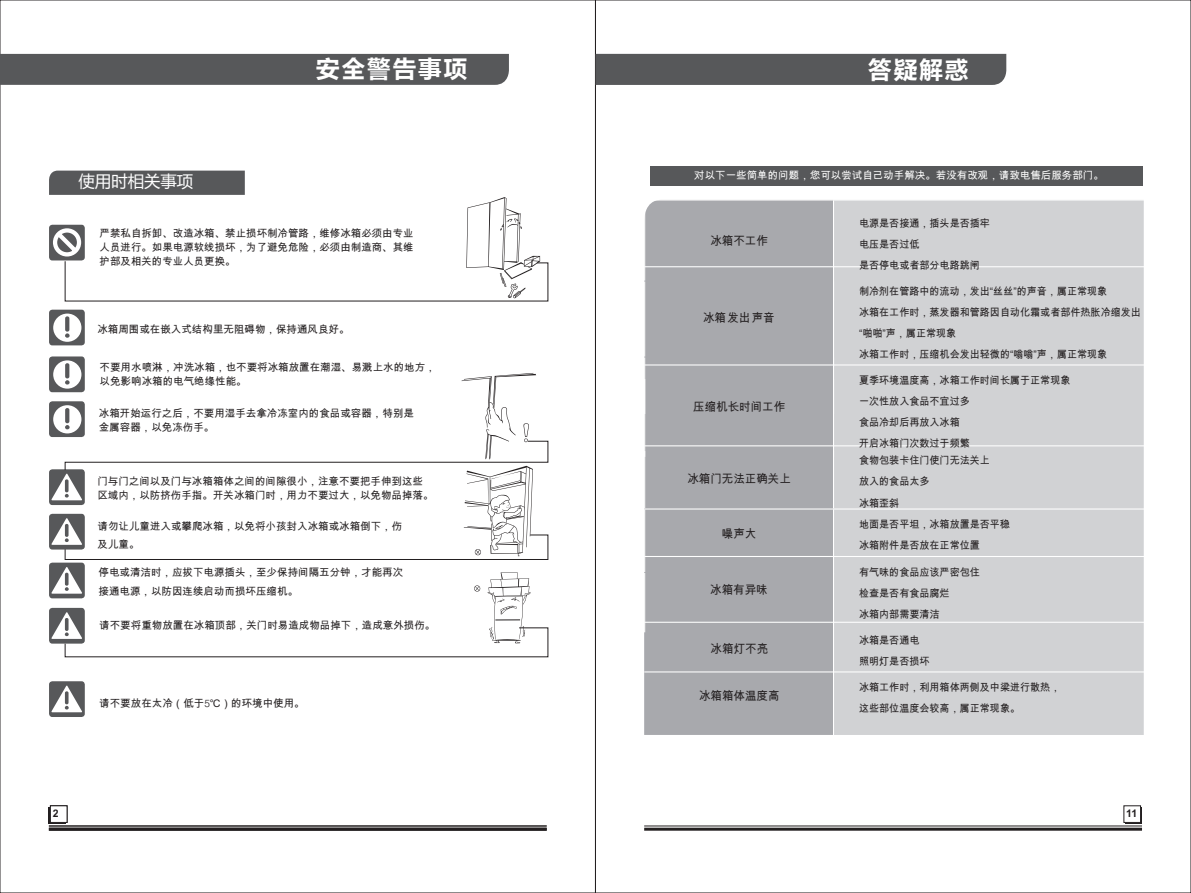
<style>
.page{position:relative;width:1191px;height:893px;background:#fff}
.page>*{position:absolute;margin:0;border:0;box-sizing:border-box;transform-origin:0 0}
.t1{font:700 23.55px "Microsoft Ya Hei";color:#fff}
.t2{font:700 23.4px "Microsoft Ya Hei";letter-spacing:.09em;color:#fff}
.t3{font:16.35px "Microsoft Ya Hei";color:#fff}
.t4{font:12px "Arial Unicode MS";color:#231f20;scale:.96 1}
.t5{font:10.5px/14.1px "Arial Unicode MS";color:#231f20}
.t6{font:10.5px/21.1px "Arial Unicode MS";color:#231f20;scale:.96 1}
.t7{font:10.5px "Arial Unicode MS";color:#fff}
.t8{font:700 10.5px "Arial";color:#231f20}
.s1{font-family:"Swiss 721 BT";font-weight:300}
</style>
<div class="page">
<div style="left:0;top:54px;width:509px;height:31px;background:#57585a"></div>
<div style="left:49px;top:310px;width:36px;height:35px;background:#57585a;border-radius:3px"></div>
<svg style="left:53px;top:314px;width:28px;height:28px"></svg>
<div style="left:49px;top:356px;width:36px;height:36px;background:#57585a;border-radius:3px"></div>
<div style="left:49px;top:401px;width:36px;height:36px;background:#57585a;border-radius:3px"></div>
<div style="left:49px;top:469px;width:36px;height:36px;background:#57585a;border-radius:3px"></div>
<div style="left:49px;top:514px;width:36px;height:36px;background:#57585a;border-radius:3px"></div>
<div style="left:49px;top:563px;width:36px;height:35px;background:#57585a;border-radius:3px"></div>
<div style="left:49px;top:608px;width:36px;height:36px;background:#57585a;border-radius:3px"></div>
<svg style="left:51px;top:360px;width:497px;height:200px"></svg>
<svg style="left:51px;top:567px;width:497px;height:91px"></svg>
<svg style="left:49px;top:171px;width:499px;height:131px"></svg>
<hr style="left:49px;top:826px;width:498px;height:1px;background:#231f20">
<hr style="left:49px;top:828px;width:498px;height:3px;background:#231f20">
<div style="left:49px;top:807px;width:16px;height:17px;background:#231f20"></div>
<div style="left:50px;top:806px;width:17px;height:16px;background:#fff"></div>
<div style="left:50px;top:806px;width:17px;height:17px;border:1px solid #231f20"></div>
<div style="left:595px;top:54px;width:411px;height:31px;background:#57585a"></div>
<hr style="left:644px;top:826px;width:498px;height:1px;background:#231f20">
<hr style="left:644px;top:828px;width:498px;height:3px;background:#231f20">
<div style="left:1125px;top:807px;width:17px;height:17px;background:#2d292a"></div>
<div style="left:1123px;top:806px;width:17px;height:16px;background:#fff"></div>
<div style="left:49px;top:681px;width:36px;height:36px;background:#57585a;border-radius:3px"></div>
<svg style="left:51px;top:685px;width:31px;height:27px"></svg>
<div style="left:649px;top:166px;width:493px;height:20px;background:#57585a"></div>
<div style="left:834px;top:201px;width:309px;height:534px;background:#d1d2d4"></div>
<div style="left:644px;top:201px;width:189px;height:534px;background:#a8a9ad"></div>
<hr style="left:644px;top:200px;width:1px;height:81px;background:#fff">
<hr style="left:644px;top:266px;width:189px;height:1px;background:#fff">
<hr style="left:644px;top:281px;width:1px;height:76px;background:#fff">
<hr style="left:833px;top:266px;width:312px;height:1px;background:#fff">
<hr style="left:644px;top:357px;width:1px;height:57px;background:#fff">
<hr style="left:644px;top:364px;width:189px;height:1px;background:#fff">
<hr style="left:644px;top:379px;width:1px;height:78px;background:#fff">
<hr style="left:833px;top:364px;width:312px;height:1px;background:#fff">
<hr style="left:644px;top:445px;width:189px;height:1px;background:#fff">
<hr style="left:644px;top:451px;width:1px;height:57px;background:#fff">
<hr style="left:833px;top:445px;width:312px;height:1px;background:#fff">
<hr style="left:644px;top:508px;width:189px;height:2px;background:#fff">
<hr style="left:644px;top:509px;width:1px;height:63px;background:#fff">
<hr style="left:833px;top:508px;width:312px;height:2px;background:#fff">
<hr style="left:644px;top:556px;width:189px;height:1px;background:#fff">
<hr style="left:644px;top:573px;width:1px;height:59px;background:#fff">
<hr style="left:833px;top:556px;width:312px;height:1px;background:#fff">
<hr style="left:644px;top:622px;width:189px;height:1px;background:#fff">
<hr style="left:833px;top:622px;width:312px;height:1px;background:#fff">
<hr style="left:644px;top:671px;width:189px;height:1px;background:#fff">
<hr style="left:833px;top:671px;width:312px;height:1px;background:#fff">
<h3 class="t3" style="left:79px;top:174px;width:116px">使用时相关事项</h3>
<h2 class="t2" style="left:316px;top:58px;width:152px">安全警告事项</h2>
<p class="t5" style="left:100px;top:227px;width:316px;text-align:justify">严禁私自拆卸、改造冰箱、禁止损坏制冷管路，维修冰箱必须由专业人员进行。如果电源软线损坏，为了避免危险，必须由制造商、其维护部及相关的专业人员更换。</p>
<p class="t5" style="left:97px;top:323px;width:253px">冰箱周围或在嵌入式结构里无阻碍物，保持通风良好。</p>
<p class="t5" style="left:100px;top:361px;width:337px">不要用水喷淋，冲洗冰箱，也不要将冰箱放置在潮湿、易溅上水的地方，以免影响冰箱的电气绝缘性能。</p>
<p class="t5" style="left:99px;top:407px;width:316px">冰箱开始运行之后，不要用湿手去拿冷冻室内的食品或容器，特别是金属容器，以免冻伤手。</p>
<p class="t5" style="left:97px;top:475px;width:337px">门与门之间以及门与冰箱箱体之间的间隙很小，注意不要把手伸到这些区域内，以防挤伤手指。开关冰箱门时，用力不要过大，以免物品掉落。</p>
<p class="t5" style="left:98px;top:518px;width:306px;line-height:18.3px">请勿让儿童进入或攀爬冰箱，以免将小孩封入冰箱或冰箱倒下，伤及儿童。</p>
<p class="t5" style="left:99px;top:564px;width:306px;line-height:18.3px">停电或清洁时，应拔下电源插头，至少保持间隔五分钟，才能再次接通电源，以防因连续启动而损坏压缩机。</p>
<p class="t5" style="left:99px;top:620px;width:337px">请不要将重物放置在冰箱顶部，关门时易造成物品掉下，造成意外损伤。</p>
<p class="t5" style="left:99px;top:698px;width:207px">请不要放在太冷（低于<span class="s1">5</span>℃）的环境中使用。</p>
<p class="t8" style="left:53px;top:810px;width:14px">21 2</p>
<h1 class="t1" style="left:868px;top:58px;width:102px">答疑解惑</h1>
<p class="t7" style="left:694px;top:172px;width:411px">对以下一些简单的问题，您可以尝试自己动手解决。若没有改观，请致电售后服务部门。</p>
<p class="t4" style="left:710px;top:236px;width:61px">冰箱不工作</p>
<p class="t4" style="left:703px;top:313px;width:76px">冰箱发出声音</p>
<p class="t4" style="left:693px;top:402px;width:97px">压缩机长时间工作</p>
<p class="t4" style="left:687px;top:474px;width:109px">冰箱门无法正确关上</p>
<p class="t4" style="left:722px;top:529px;width:37px">噪声大</p>
<p class="t4" style="left:710px;top:585px;width:61px">冰箱有异味</p>
<p class="t6" style="left:859px;top:214px;width:138px">电源是否接通，插头是否插牢电压是否过低<br>是否停电或者部分电路跳闸</p>
<p class="t6" style="left:859px;top:281px;width:295px">制冷剂在管路中的流动，发出“丝丝的声音，属正常现象<br>冰箱在工作时，蒸发器和管路因自动化霜或者部件热胀冷缩发出“啪啪”声，属正常现象<br>冰箱工作时，压缩机会发出轻微的“嗡嗡”声，属正常现象</p>
<p class="t6" style="left:1013px;top:281px;width:5px">”</p>
<p class="t6" style="left:859px;top:370px;width:222px">夏季环境温度高，冰箱工作时间长属于正常现象一次性放入食品不宜过多<br>食品冷却后再放入冰箱<br>开启冰箱门次数过于频繁</p>
<p class="t6" style="left:859px;top:451px;width:159px">食物包装卡住门使门无法关上<br>放入的食品太多<br>冰箱歪斜<br>地面是否平坦，冰箱放置是否平稳冰箱附件是否放在正常位置</p>
<p class="t6" style="left:859px;top:562px;width:127px">有气味的食品应该严密包住检查是否有食品腐烂<br>冰箱内部需要清洁</p>
<p class="t4" style="left:710px;top:645px;width:61px">冰箱灯不亮</p>
<p class="t6" style="left:859px;top:631px;width:75px">冰箱是否通电照明灯是否损坏</p>
<p class="t4" style="left:699px;top:691px;width:85px">冰箱箱体温度高</p>
<p class="t6" style="left:859px;top:677px;width:211px">冰箱工作时，利用箱体两侧及中梁进行散热，这些部位温度会较高，属正常现象。</p>
<p class="t8" style="left:1126px;top:810px;width:13px">11</p>
</div>
